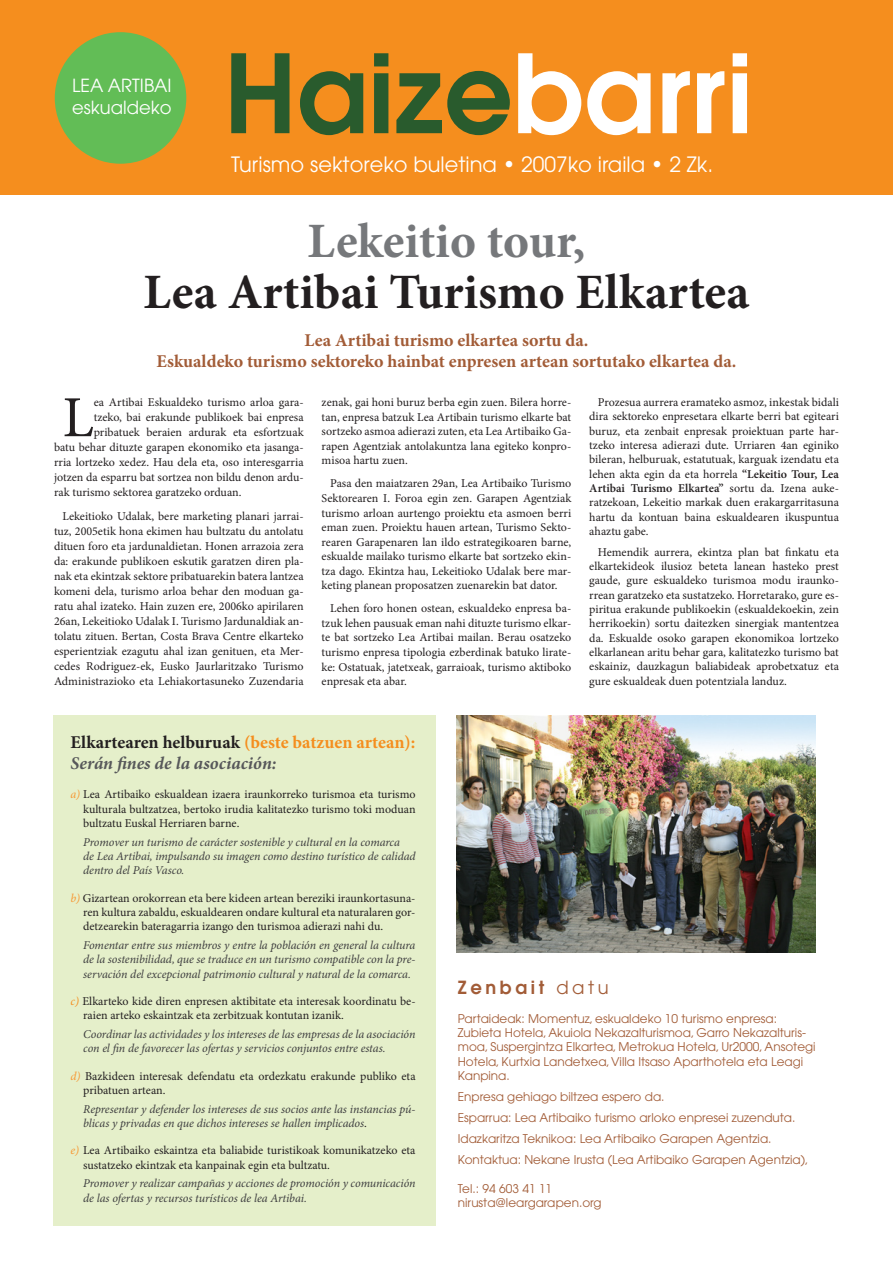
<style>
.page{position:relative;width:893px;height:1263px;background:#fff}
.page>*{position:absolute;margin:0;border:0;box-sizing:border-box;transform-origin:0 0}
.t1{font:600 108px "Avant Garde";color:#295b2d}
.t2{font:58.2px "Minion Pro";color:#231f20}
.t3{font:700 49.5px "Minion Pro";color:#231f20}
.t4{font:700 49.5px "Minion Pro";letter-spacing:-.005em;color:#76787b}
.t5{font:21px "Avant Garde";color:#fff}
.t6{font:700 18px/21.6px "Minion Pro";color:#a25c37;text-align:center}
.t7{font:italic 700 18px/21.6px "Minion Pro";letter-spacing:.005em;color:#57585a}
.t8{font:18px/21.6px "Avant Garde";color:#fff}
.t9{font:600 18px "Avant Garde";letter-spacing:.2em;color:#a25c37}
.t10{font:12px/14.4px "Minion Pro";color:#231f20;text-align:justify}
.t11{font:italic 12px/14.4px "Minion Pro";letter-spacing:-.005em;color:#3e3e3f}
.t12{font:12px/14.4px "Avant Garde";color:#a25c37}
.s1{color:#fff}
.s2{font-weight:600}
.s3{font-style:normal;color:#231f20}
.s4{font-style:normal;color:#f58e1e}
.s5{font-style:italic;color:#f79833}
.s6{font-style:italic;color:#f58e1e}
.s7{font-weight:400}
</style>
<div class="page">
<div style="left:53px;top:716px;width:383px;height:510px;background:#e5efca"></div>
<div style="left:0;top:0;width:893px;height:195px;background:#f58e1e"></div>
<div style="left:55px;top:32px;width:131px;height:132px;background:#62bd56;border-radius:50%"></div>
<img style="left:456px;top:715px;width:359px;height:237px">
<h3 class="t8" style="left:72px;top:75px;width:101px">LEA ARTIBAI eskualdeko</h3>
<h1 class="t1" style="left:224px;top:23px;width:531px">Haize<span class="s1">barri</span></h1>
<h3 class="t5" style="left:231px;top:152px;width:484px">Turismo sektoreko buletina • 2007ko iraila • 2 Zk.</h3>
<h3 class="t4" style="left:308px;top:206px;width:279px">Lekeitio tour,</h3>
<h3 class="t3" style="left:143px;top:257px;width:608px">Lea Artibai Turismo Elkartea</h3>
<h3 class="t6" style="left:157px;top:329px;width:581px">Lea Artibai turismo elkartea sortu da.<br>Eskualdeko turismo sektoreko hainbat enpresen artean sortutako elkartea da.</h3>
<h2 class="t2" style="left:63px;top:379px;width:33px">L</h2>
<p class="t10" style="left:94px;top:395px;width:211px">ea Artibai Eskualdeko turismo arloa gara-</p>
<p class="t10" style="left:94px;top:410px;width:211px">tzeko, bai erakunde publikoek bai enpresa</p>
<p class="t10" style="left:94px;top:425px;width:211px">pribatuek beraien ardurak eta esfortzuak</p>
<p class="t10" style="left:54px;top:440px;width:251px">batu behar dituzte garapen ekonomiko eta jasanga-</p>
<p class="t10" style="left:54px;top:455px;width:251px">rria lortzeko xedez. Hau dela eta, oso interesgarria</p>
<p class="t10" style="left:54px;top:470px;width:251px">jotzen da esparru bat sortzea non bildu denon ardu-</p>
<p class="t10" style="left:54px;top:485px;width:189px">rak turismo sektorea garatzeko orduan.</p>
<p class="t10" style="left:54px;top:508px;width:251px;line-height:15px;text-indent:9px">Lekeitioko Udalak, bere marketing planari jarrai&shy;tuz, 2005etik hona ekimen hau bultzatu du antolatu dituen foro eta jardunaldietan. Honen arrazoia zera da: erakunde publikoen eskutik garatzen diren pla&shy;nak eta ekintzak sektore pribatuarekin batera lantzea komeni dela, turismo arloa behar den moduan ga&shy;ratu ahal izateko. Hain zuzen ere, 2006ko apirilaren 26an, Lekeitioko Udalak I. Turismo Jardunaldiak an&shy;tolatu zituen. Bertan, Costa Brava Centre elkarteko esperientziak ezagutu ahal izan genituen, eta Mer&shy;cedes Rodriguez-ek, Eusko Jaurlaritzako Turismo Administrazioko eta Lehiakortasuneko Zuzendaria</p>
<p class="t10" style="left:322px;top:395px;width:251px">zenak, gai honi buruz berba egin zuen. Bilera horre&shy;tan, enpresa batzuk Lea Artibain turismo elkarte bat sortzeko asmoa adierazi zuten, eta Lea Artibaiko Ga&shy;rapen Agentziak antolakuntza lana egiteko konpro&shy;misoa hartu zuen.</p>
<p class="t10" style="left:322px;top:476px;width:251px;text-indent:9px">Pasa den maiatzaren 29an, Lea Artibaiko Turismo Sektorearen I. Foroa egin zen. Garapen Agentziak turismo arloan aurtengo proiektu eta asmoen berri eman zuen. Proiektu hauen artean, Turismo Sekto&shy;rearen Garapenaren lan ildo estrategikoaren barne, eskualde mailako turismo elkarte bat sortzeko ekin&shy;tza dago. Ekintza hau, Lekeitioko Udalak bere mar&shy;keting planean proposatzen zuenarekin bat dator.</p>
<p class="t10" style="left:322px;top:601px;width:251px;text-indent:9px">Lehen foro honen ostean, eskualdeko enpresa ba&shy;tzuk lehen pausuak eman nahi dituzte turismo elkar&shy;te bat sortzeko Lea Artibai mailan. Berau osatzeko turismo enpresa tipologia ezberdinak batuko lirate&shy;ke: Ostatuak, jatetxeak, garraioak, turismo aktiboko enpresak eta abar.</p>
<p class="t10" style="left:589px;top:395px;width:251px;text-indent:9px">Prozesua aurrera eramateko asmoz, inkestak bidali dira sektoreko enpresetara elkarte berri bat egiteari buruz, eta zenbait enpresak proiektuan parte har&shy;tzeko interesa adierazi dute. Urriaren 4an eginiko bileran, helburuak, estatutuak, karguak izendatu eta lehen akta egin da eta horrela <span class="s2">“Lekeitio Tour, Lea Artibai Turismo Elkartea”</span> sortu da. Izena auke&shy;ratzekoan, Lekeitio markak duen erakargarritasuna hartu da kontuan baina eskualdearen ikuspuntua ahaztu gabe.</p>
<p class="t10" style="left:589px;top:545px;width:251px;text-indent:9px">Hemendik aurrera, ekintza plan bat finkatu eta elkartekideok ilusioz beteta lanean hasteko prest gaude, gure eskualdeko turismoa modu iraunko&shy;rrean garatzeko eta sustatzeko. Horretarako, gure es&shy;piritua erakunde publikoekin (eskualdekoekin, zein herrikoekin) sortu daitezken sinergiak mantentzea da. Eskualde osoko garapen ekonomikoa lortzeko elkarlanean aritu behar gara, kalitatezko turismo bat eskainiz, dauzkagun baliabideak aprobetxatuz eta gure eskualdeak duen potentziala landuz.</p>
<h3 class="t7" style="left:70px;top:731px;width:347px"><span class="s3">Elkartearen helburuak</span> <span class="s4">(beste batzuen artean):<br></span>Serán fines de la asociación:</h3>
<p class="t10" style="left:83px;top:787px;width:334px;text-indent:-13px"><span class="s5">a)</span> Lea Artibaiko eskualdean izaera iraunkorreko turismoa eta turismo kulturala bultzatzea, bertoko irudia kalitatezko turismo toki moduan bultzatu Euskal Herriaren barne.</p>
<p class="t11" style="left:83px;top:834px;width:334px">Promover un turismo de carácter sostenible y cultural en la comarca<br>de Lea Artibai, impulsando su imagen como destino turístico de calidad dentro del País Vasco.</p>
<p class="t10" style="left:83px;top:890px;width:334px;text-indent:-13px"><span class="s5">b)</span> Gizartean orokorrean eta bere kideen artean bereziki iraunkortasuna&shy;ren kultura zabaldu, eskualdearen ondare kultural eta naturalaren gor&shy;detzearekin bateragarria izango den turismoa adierazi nahi du.</p>
<p class="t11" style="left:83px;top:938px;width:334px;text-align:justify">Fomentar entre sus miembros y entre la población en general la cultura de la sostenibilidad, que se traduce en un turismo compatible con la pre&shy;servación del excepcional patrimonio cultural y natural de la comarca.</p>
<p class="t10" style="left:83px;top:994px;width:334px;text-indent:-13px"><span class="s6">c)</span> Elkarteko kide diren enpresen aktibitate eta interesak koordinatu be&shy;raien arteko eskaintzak eta zerbitzuak kontutan izanik.</p>
<p class="t11" style="left:83px;top:1027px;width:334px">Coordinar las actividades y los intereses de las empresas de la asociación con el fin de favorecer las ofertas y servicios conjuntos entre estas.</p>
<p class="t10" style="left:83px;top:1068px;width:334px;text-indent:-13px"><span class="s5">d)</span> Bazkideen interesak defendatu eta ordezkatu erakunde publiko eta pribatuen artean.</p>
<p class="t11" style="left:83px;top:1101px;width:334px">Representar y defender los intereses de sus socios ante las instancias pú&shy;blicas y privadas en que dichos intereses se hallen implicados<span class="s3">.</span></p>
<p class="t10" style="left:83px;top:1143px;width:334px;text-indent:-13px"><span class="s5">e)</span> Lea Artibaiko eskaintza eta baliabide turistikoak komunikatzeko eta sustatzeko ekintzak eta kanpainak egin eta bultzatu.</p>
<p class="t11" style="left:83px;top:1176px;width:334px">Promover y realizar campañas y acciones de promoción y comunicación de las ofertas y recursos turísticos de lea Artibai.</p>
<h3 class="t9" style="left:458px;top:975px;width:153px">Zenbait <span class="s7">datu</span></h3>
<p class="t12" style="left:458px;top:1011px;width:359px">Partaideak: Momentuz, eskualdeko 10 turismo enpresa:<br>Zubieta Hotela, Akuiola Nekazalturismoa, Garro Nekazalturis&shy;moa, Suspergintza Elkartea, Metrokua Hotela, Ur2000, Ansotegi Hotela, Kurtxia Landetxea, Villa Itsaso Aparthotela eta Leagi Kanpina.</p>
<p class="t12" style="left:458px;top:1086px;width:352px;line-height:21px">Enpresa gehiago biltzea espero da.<br>Esparrua: Lea Artibaiko turismo arloko enpresei zuzenduta.<br>Idazkaritza Teknikoa: Lea Artibaiko Garapen Agentzia.<br>Kontaktua: Nekane Irusta (Lea Artibaiko Garapen Agentzia),</p>
<p class="t12" style="left:458px;top:1181px;width:145px">Tel.: 94 603 41 11 nirusta@leargarapen.org</p>
</div>
